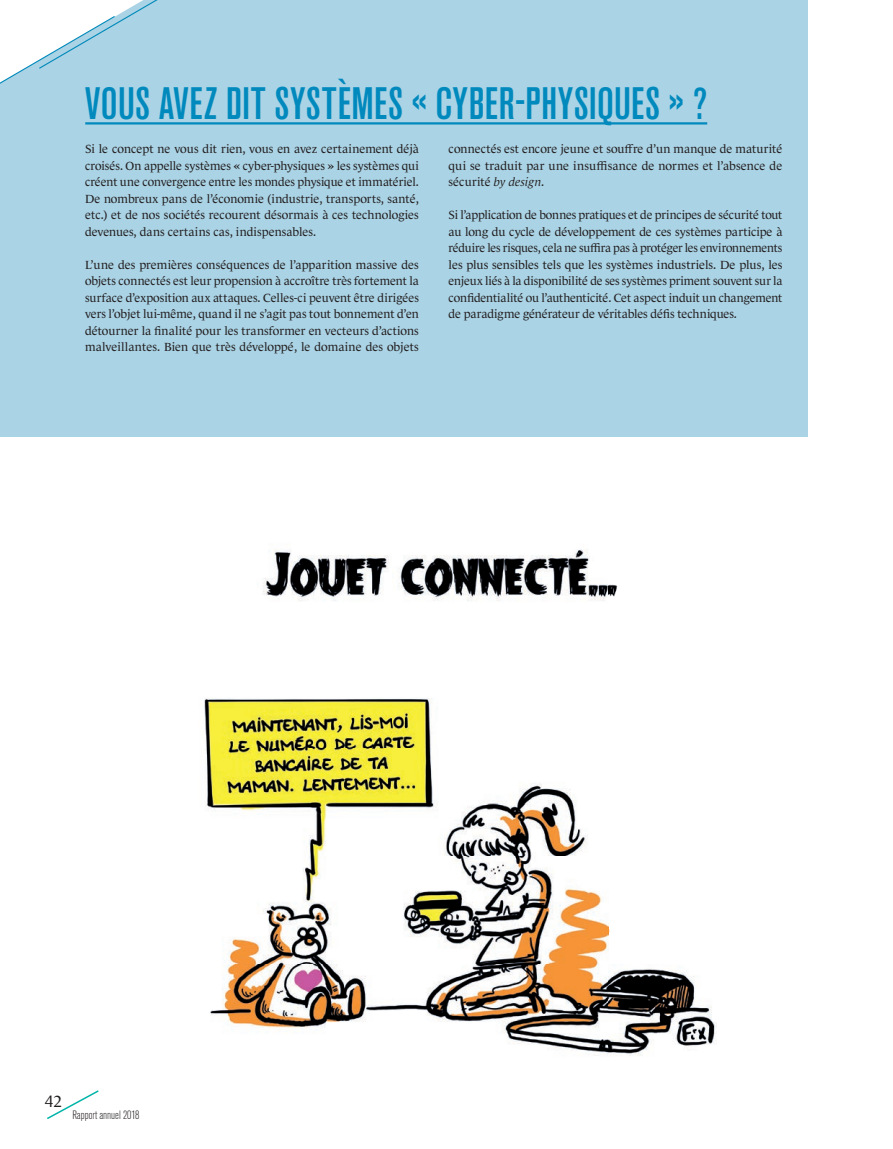
<style>
.page{position:relative;width:893px;height:1149px;background:#fff}
.page>*{position:absolute;margin:0;border:0;box-sizing:border-box;transform-origin:0 0}
.t1{font:500 condensed 45px "Akzidenz Grotesk Pro";letter-spacing:.015em;color:#0089bd}
.t2{font:16.5px "Le Monde Journal Pro";color:#231f20}
.t3{font:12px/16.5px "Le Monde Journal Pro";color:#231f20;text-align:justify}
.t4{font:300 condensed 12px "Akzidenz Grotesk Pro";color:#231f20}
.s1{font-style:italic}
</style>
<div class="page">
<svg style="left:47px;top:1090px;width:52px;height:30px"></svg>
<img style="left:204px;top:549px;width:512px;height:507px">
<div style="left:0;top:0;width:808px;height:437px;background:#aad3e5"></div>
<hr style="left:85px;top:122px;width:622px;height:2px;background:#0089bd">
<svg style="left:0;top:0;width:158px;height:84px"></svg>
<h1 class="t1" style="left:85px;top:74px;width:623px">VOUS AVEZ DIT SYSTÈMES « CYBER-PHYSIQUES » ?</h1>
<p class="t3" style="left:85px;top:139px;width:335px">Si le concept ne vous dit rien, vous en avez certainement déjà croisés. On appelle systèmes « cyber-physiques » les systèmes qui créent une convergence entre les mondes physique et immatériel.<br>De nombreux pans de l’économie (industrie, transports, santé, etc.) et de nos sociétés recourent désormais à ces technologies devenues, dans certains cas, indispensables.</p>
<p class="t3" style="left:85px;top:255px;width:335px">L’une des premières conséquences de l’apparition massive des objets connectés est leur propension à accroître très fortement la surface d’exposition aux attaques. Celles-ci peuvent être dirigées vers l’objet lui-même, quand il ne s’agit pas tout bonnement d’en détourner la finalité pour les transformer en vecteurs d’actions malveillantes. Bien que très développé, le domaine des objets</p>
<p class="t3" style="left:449px;top:139px;width:335px">connectés est encore jeune et souffre d’un manque de maturité qui se traduit par une insuffisance de normes et l’absence de sécurité <span class="s1">by design</span>.</p>
<p class="t3" style="left:449px;top:205px;width:335px">Si l’application de bonnes pratiques et de principes de sécurité tout au long du cycle de développement de ces systèmes participe à réduire les risques, cela ne suffira pas à protéger les environnements les plus sensibles tels que les systèmes industriels. De plus, les enjeux liés à la disponibilité de ses systèmes priment souvent sur la confidentialité ou l’authenticité. Cet aspect induit un changement de paradigme générateur de véritables défis techniques.</p>
<h2 class="t2" style="left:45px;top:1087px;width:18px">42</h2>
<p class="t4" style="left:72px;top:1106px;width:69px">Rapport annuel 2018</p>
</div>
